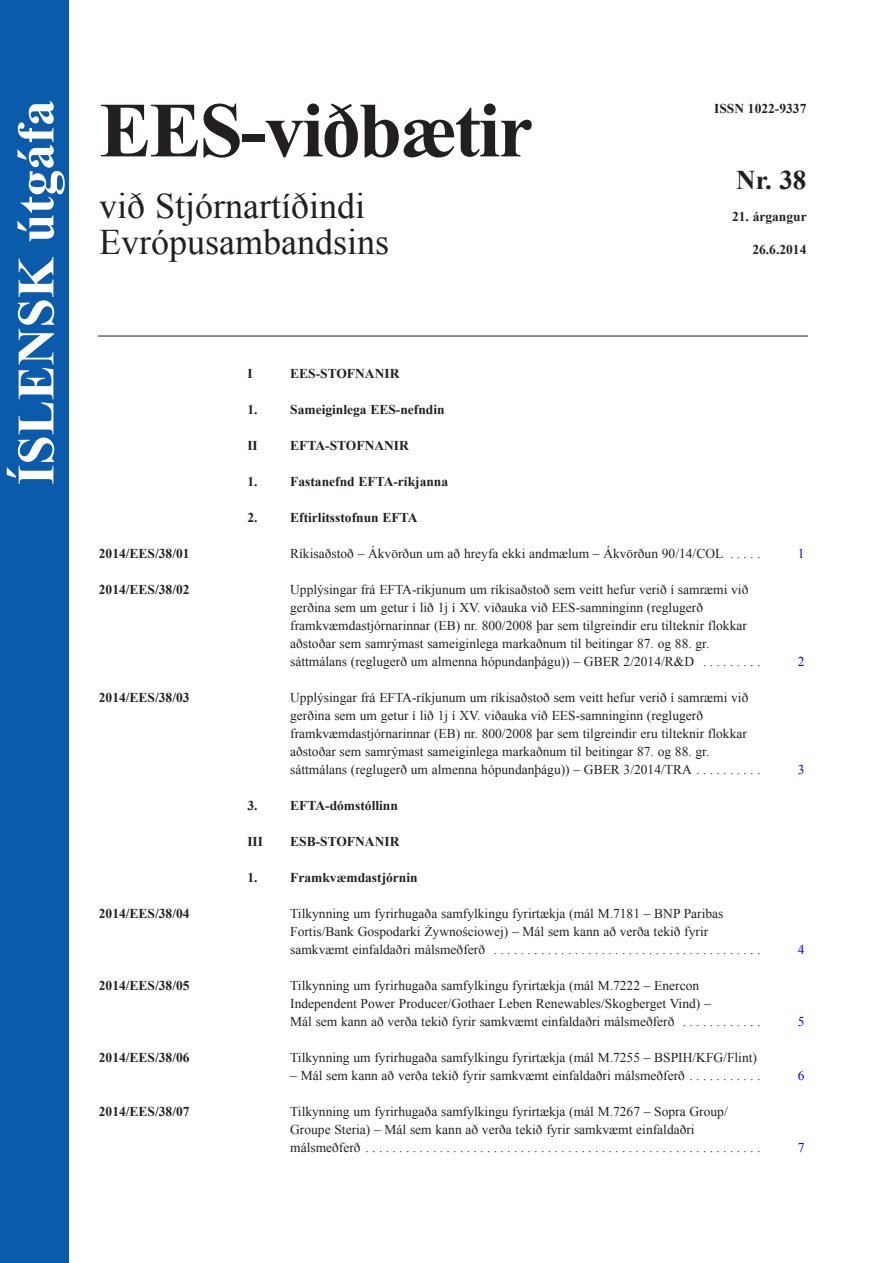
<style>
.page{position:relative;width:893px;height:1263px;background:#fff}
.page>*{position:absolute;margin:0;border:0;box-sizing:border-box;transform-origin:0 0}
.t1{font:700 78px "Times New Roman";letter-spacing:-.025em;color:#231f20}
.t2{font:700 52.5px "Times New Roman";color:#fff}
.t3{font:36px/36px "Times New Roman";color:#231f20}
.t4{font:700 27px "Times New Roman";color:#231f20}
.t5{font:13.5px/18px "Times New Roman";color:#231f20}
.t6{font:700 13.5px "Times New Roman";color:#231f20}
.t7{font:13.5px "Times New Roman";color:#00f}
</style>
<div class="page">
<hr style="left:98px;top:336px;width:710px;height:1px;background:#231f20">
<div style="left:0;top:0;width:68px;height:1263px;background:#0a5bab"></div>
<h2 class="t2" style="left:0;top:485px;width:386px;rotate:-90deg">ÍSLENSK útgáfa</h2>
<h1 class="t1" style="left:99px;top:76px;width:435px">EES-viðbætir</h1>
<h3 class="t3" style="left:99px;top:187px;width:291px">við Stjórnartíðindi<br>Evrópusambandsins</h3>
<p class="t6" style="left:247px;top:364px;width:7px">I</p>
<p class="t6" style="left:290px;top:364px;width:111px">EES-STOFNANIR</p>
<p class="t6" style="left:247px;top:400px;width:12px">1.</p>
<p class="t6" style="left:290px;top:400px;width:156px">Sameiginlega EES-nefndin</p>
<p class="t6" style="left:247px;top:436px;width:12px">II</p>
<p class="t6" style="left:290px;top:436px;width:120px">EFTA-STOFNANIR</p>
<p class="t6" style="left:247px;top:472px;width:12px">1.</p>
<p class="t6" style="left:290px;top:472px;width:159px">Fastanefnd EFTA-ríkjanna</p>
<p class="t6" style="left:247px;top:508px;width:12px">2.</p>
<p class="t6" style="left:290px;top:508px;width:129px">Eftirlitsstofnun EFTA</p>
<p class="t6" style="left:714px;top:99px;width:94px">ISSN 1022-9337</p>
<h3 class="t4" style="left:736px;top:161px;width:72px">Nr. 38</h3>
<p class="t6" style="left:732px;top:207px;width:76px">21. árgangur</p>
<p class="t6" style="left:752px;top:240px;width:55px">26.6.2014</p>
<p class="t6" style="left:99px;top:544px;width:92px">2014/EES/38/01</p>
<p class="t5" style="left:290px;top:544px;width:465px">Ríkisaðstoð – Ákvörðun um að hreyfa ekki andmælum – Ákvörðun 90/14/COL . . . .</p>
<p class="t7" style="left:798px;top:544px;width:8px">1</p>
<p class="t6" style="left:99px;top:580px;width:92px">2014/EES/38/02</p>
<p class="t5" style="left:290px;top:580px;width:465px">Upplýsingar frá EFTA-ríkjunum um ríkisaðstoð sem veitt hefur verið í samræmi við gerðina sem um getur í lið 1j í XV. viðauka við EES-samninginn (reglugerð framkvæmdastjórnarinnar (EB) nr. 800/2008 þar sem tilgreindir eru tilteknir flokkar aðstoðar sem samrýmast sameiginlega markaðnum til beitingar 87. og 88. gr. sáttmálans (reglugerð um almenna hópundanþágu)) – GBER 2/2014/R&amp;D . . . . . . . .</p>
<p class="t7" style="left:798px;top:652px;width:8px">2</p>
<p class="t6" style="left:99px;top:688px;width:92px">2014/EES/38/03</p>
<p class="t5" style="left:290px;top:688px;width:465px">Upplýsingar frá EFTA-ríkjunum um ríkisaðstoð sem veitt hefur verið í samræmi við gerðina sem um getur í lið 1j í XV. viðauka við EES-samninginn (reglugerð framkvæmdastjórnarinnar (EB) nr. 800/2008 þar sem tilgreindir eru tilteknir flokkar aðstoðar sem samrýmast sameiginlega markaðnum til beitingar 87. og 88. gr. sáttmálans (reglugerð um almenna hópundanþágu)) – GBER 3/2014/TRA . . . . . . . . .</p>
<p class="t6" style="left:247px;top:796px;width:12px">3.</p>
<p class="t6" style="left:290px;top:796px;width:109px">EFTA-dómstóllinn</p>
<p class="t6" style="left:247px;top:832px;width:17px">III</p>
<p class="t6" style="left:290px;top:832px;width:111px">ESB-STOFNANIR</p>
<p class="t6" style="left:247px;top:868px;width:12px">1.</p>
<p class="t6" style="left:290px;top:868px;width:129px">Framkvæmdastjórnin</p>
<p class="t6" style="left:99px;top:904px;width:92px">2014/EES/38/04</p>
<p class="t5" style="left:290px;top:904px;width:465px">Tilkynning um fyrirhugaða samfylkingu fyrirtækja (mál M.7181 – BNP Paribas<br>Fortis/Bank Gospodarki Żywnościowej) – Mál sem kann að verða tekið fyrir samkvæmt einfaldaðri málsmeðferð . . . . . . . . . . . . . . . . . . . . . . . . . . . . . . . . . . . . . . .</p>
<p class="t6" style="left:99px;top:976px;width:92px">2014/EES/38/05</p>
<p class="t5" style="left:290px;top:976px;width:465px">Tilkynning um fyrirhugaða samfylkingu fyrirtækja (mál M.7222 – Enercon<br>Independent Power Producer/Gothaer Leben Renewables/Skogberget Vind) –<br>Mál sem kann að verða tekið fyrir samkvæmt einfaldaðri málsmeðferð . . . . . . . . . . .</p>
<p class="t7" style="left:798px;top:760px;width:8px">3</p>
<p class="t7" style="left:798px;top:940px;width:8px">4</p>
<p class="t7" style="left:798px;top:1012px;width:8px">5</p>
<p class="t6" style="left:99px;top:1048px;width:92px">2014/EES/38/06</p>
<p class="t5" style="left:290px;top:1048px;width:468px">Tilkynning um fyrirhugaða samfylkingu fyrirtækja (mál M.7255 – BSPIH/KFG/Flint)</p>
<p class="t5" style="left:290px;top:1066px;width:465px">– Mál sem kann að verða tekið fyrir samkvæmt einfaldaðri málsmeðferð . . . . . . . . . .</p>
<p class="t7" style="left:798px;top:1066px;width:8px">6</p>
<p class="t6" style="left:99px;top:1102px;width:92px">2014/EES/38/07</p>
<p class="t5" style="left:290px;top:1102px;width:465px">Tilkynning um fyrirhugaða samfylkingu fyrirtækja (mál M.7267 – Sopra Group/<br>Groupe Steria) – Mál sem kann að verða tekið fyrir samkvæmt einfaldaðri málsmeðferð . . . . . . . . . . . . . . . . . . . . . . . . . . . . . . . . . . . . . . . . . . . . . . . . . . . . . . . . . .</p>
<p class="t7" style="left:798px;top:1138px;width:8px">7</p>
</div>
